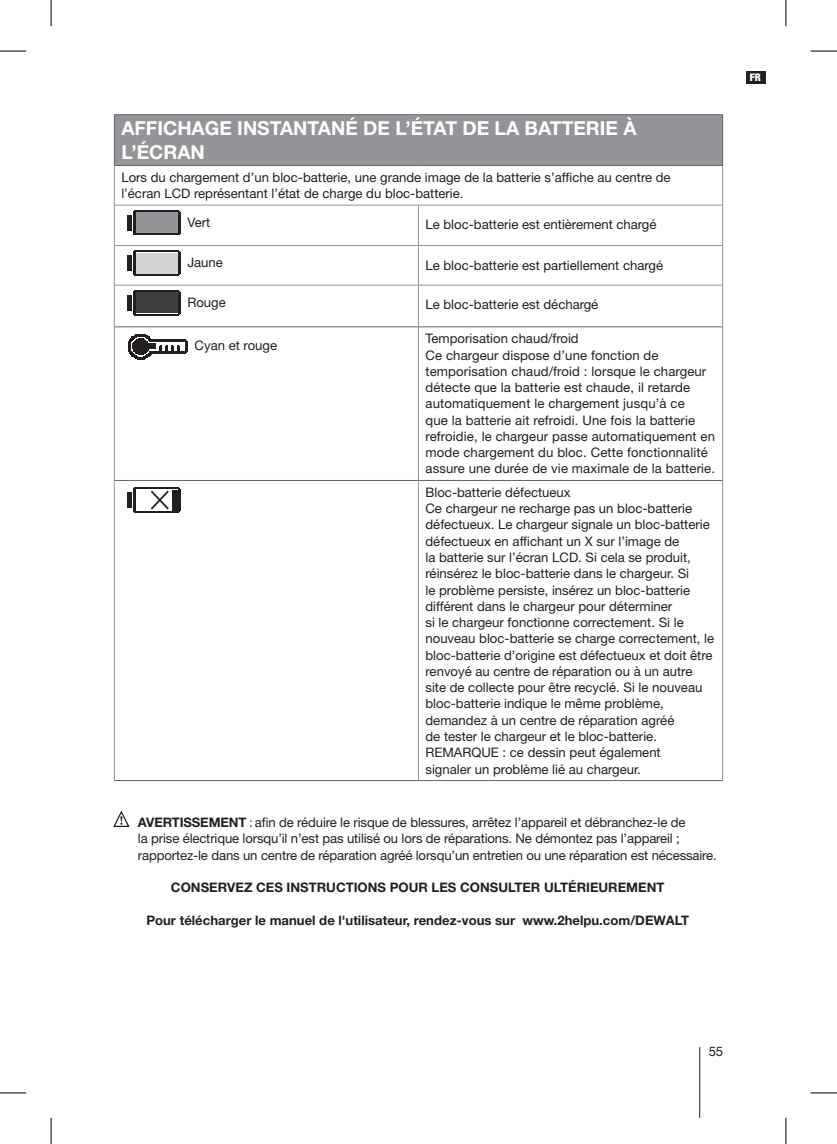
<style>
.page{position:relative;width:837px;height:1144px;background:#fff}
.page>*{position:absolute;margin:0;border:0;box-sizing:border-box;transform-origin:0 0}
.t1{font:700 19.25px/23.1px "Helvetica Neue LT Std";color:#fff}
.t2{font:13.12px/16.3px "Helvetica Neue LT Std";color:#231f20}
.t3{font:700 13.12px "Helvetica Neue LT Std";color:#231f20}
.t4{font:900 condensed 11.38px "Helvetica Neue LT Std";color:#fff}
.s1{font-weight:700}
.s2{font-stretch:condensed}
.s3{font-size:10.5px}
</style>
<div class="page">
<hr style="left:699px;top:1047px;width:1px;height:71px;background:#231f20">
<div style="left:746px;top:72px;width:19px;height:12px;background:#231f20"></div>
<svg style="left:113px;top:810px;width:17px;height:17px"></svg>
<div style="left:114px;top:115px;width:608px;height:50px;background:#939598"></div>
<hr style="left:114px;top:166px;width:1px;height:39px;background:#939598">
<hr style="left:722px;top:166px;width:1px;height:39px;background:#939598">
<hr style="left:114px;top:205px;width:304px;height:1px;background:#939598">
<hr style="left:114px;top:205px;width:1px;height:40px;background:#939598">
<hr style="left:418px;top:205px;width:304px;height:1px;background:#939598">
<hr style="left:418px;top:205px;width:1px;height:40px;background:#939598">
<hr style="left:722px;top:205px;width:1px;height:40px;background:#939598">
<hr style="left:114px;top:245px;width:304px;height:1px;background:#939598">
<hr style="left:114px;top:246px;width:1px;height:39px;background:#939598">
<hr style="left:418px;top:245px;width:304px;height:1px;background:#939598">
<hr style="left:418px;top:246px;width:1px;height:39px;background:#939598">
<hr style="left:722px;top:246px;width:1px;height:39px;background:#939598">
<hr style="left:114px;top:285px;width:304px;height:1px;background:#939598">
<hr style="left:114px;top:285px;width:1px;height:42px;background:#939598">
<hr style="left:418px;top:285px;width:304px;height:1px;background:#939598">
<hr style="left:418px;top:285px;width:1px;height:42px;background:#939598">
<hr style="left:722px;top:285px;width:1px;height:42px;background:#939598">
<hr style="left:114px;top:327px;width:1px;height:153px;background:#939598">
<hr style="left:418px;top:327px;width:1px;height:153px;background:#939598">
<hr style="left:722px;top:327px;width:1px;height:153px;background:#939598">
<hr style="left:114px;top:480px;width:1px;height:300px;background:#939598">
<hr style="left:418px;top:481px;width:1px;height:299px;background:#939598">
<hr style="left:722px;top:480px;width:1px;height:300px;background:#939598">
<hr style="left:114px;top:115px;width:1px;height:50px;background:#656568">
<hr style="left:114px;top:114px;width:304px;height:1px;background:#656568">
<hr style="left:418px;top:114px;width:304px;height:1px;background:#656568">
<hr style="left:114px;top:327px;width:304px;height:1px;background:#656568">
<hr style="left:418px;top:327px;width:304px;height:1px;background:#656568">
<hr style="left:114px;top:480px;width:304px;height:1px;background:#656568">
<hr style="left:418px;top:480px;width:304px;height:1px;background:#656568">
<hr style="left:114px;top:780px;width:304px;height:1px;background:#656568">
<hr style="left:418px;top:780px;width:304px;height:1px;background:#656568">
<hr style="left:722px;top:115px;width:1px;height:50px;background:#656568">
<hr style="left:114px;top:165px;width:304px;height:1px;background:#656568">
<hr style="left:418px;top:165px;width:304px;height:1px;background:#656568">
<hr style="left:134px;top:210px;width:45px;height:2px;background:#231f20">
<hr style="left:128px;top:215px;width:4px;height:15px;background:#231f20">
<div style="left:136px;top:213px;width:41px;height:20px;background:#939598"></div>
<hr style="left:133px;top:212px;width:2px;height:22px;background:#231f20">
<hr style="left:178px;top:212px;width:3px;height:22px;background:#231f20">
<hr style="left:178px;top:211px;width:2px;height:23px;background:#231f20">
<hr style="left:134px;top:234px;width:45px;height:1px;background:#231f20">
<hr style="left:134px;top:250px;width:45px;height:2px;background:#231f20">
<hr style="left:128px;top:255px;width:4px;height:16px;background:#231f20">
<div style="left:136px;top:253px;width:41px;height:20px;background:#d1d2d4"></div>
<hr style="left:133px;top:252px;width:2px;height:22px;background:#231f20">
<hr style="left:178px;top:252px;width:3px;height:22px;background:#231f20">
<hr style="left:178px;top:251px;width:2px;height:24px;background:#231f20">
<hr style="left:134px;top:274px;width:45px;height:2px;background:#231f20">
<hr style="left:134px;top:290px;width:45px;height:2px;background:#231f20">
<hr style="left:128px;top:295px;width:4px;height:15px;background:#231f20">
<div style="left:136px;top:293px;width:41px;height:20px;background:#3e3e3f"></div>
<hr style="left:133px;top:292px;width:2px;height:22px;background:#231f20">
<hr style="left:178px;top:292px;width:3px;height:22px;background:#231f20">
<hr style="left:178px;top:291px;width:2px;height:23px;background:#231f20">
<hr style="left:134px;top:314px;width:45px;height:1px;background:#231f20">
<hr style="left:149px;top:339px;width:35px;height:2px;background:#231f20">
<div style="left:132px;top:343px;width:24px;height:6px;background:#231f20"></div>
<hr style="left:149px;top:352px;width:35px;height:2px;background:#231f20">
<svg style="left:159px;top:340px;width:29px;height:13px"></svg>
<svg style="left:128px;top:334px;width:24px;height:25px"></svg>
<svg style="left:150px;top:490px;width:19px;height:20px"></svg>
<hr style="left:134px;top:487px;width:45px;height:2px;background:#231f20">
<hr style="left:128px;top:492px;width:4px;height:16px;background:#231f20">
<div style="left:172px;top:490px;width:5px;height:20px;background:#231f20"></div>
<hr style="left:133px;top:489px;width:2px;height:22px;background:#231f20">
<hr style="left:178px;top:489px;width:3px;height:22px;background:#231f20">
<hr style="left:178px;top:488px;width:2px;height:24px;background:#231f20">
<hr style="left:134px;top:511px;width:45px;height:2px;background:#231f20">
<svg style="left:0;top:51px;width:26px;height:1px"></svg>
<svg style="left:810px;top:51px;width:26px;height:1px"></svg>
<svg style="left:0;top:1092px;width:26px;height:1px"></svg>
<svg style="left:810px;top:1092px;width:26px;height:1px"></svg>
<svg style="left:51px;top:0;width:1px;height:26px"></svg>
<svg style="left:51px;top:1118px;width:1px;height:26px"></svg>
<svg style="left:785px;top:0;width:1px;height:26px"></svg>
<svg style="left:785px;top:1118px;width:1px;height:26px"></svg>
<h1 class="t1" style="left:121px;top:117px;width:516px">AFFICHAGE INSTANTANÉ DE L’ÉTAT DE LA BATTERIE À<br>L’ÉCRAN</h1>
<p class="t2" style="left:121px;top:169px;width:550px">Lors du chargement d’un bloc-batterie, une grande image de la batterie s’affiche au centre de l’écran LCD représentant l’état de charge du bloc-batterie.</p>
<p class="t2" style="left:187px;top:214px;width:24px">Vert</p>
<p class="t2" style="left:425px;top:216px;width:232px">Le bloc-batterie est entièrement chargé</p>
<p class="t2" style="left:187px;top:254px;width:37px">Jaune</p>
<p class="t2" style="left:425px;top:257px;width:239px">Le bloc-batterie est partiellement chargé</p>
<p class="t2" style="left:187px;top:294px;width:40px">Rouge</p>
<p class="t2" style="left:425px;top:296px;width:174px">Le bloc-batterie est déchargé</p>
<p class="t2" style="left:194px;top:337px;width:84px">Cyan et rouge</p>
<p class="t2" style="left:425px;top:330px;width:291px">Temporisation chaud/froid<br>Ce chargeur dispose d’une fonction de temporisation chaud/froid : lorsque le chargeur détecte que la batterie est chaude, il retarde automatiquement le chargement jusqu’à ce<br>que la batterie ait refroidi. Une fois la batterie refroidie, le chargeur passe automatiquement en mode chargement du bloc. Cette fonctionnalité assure une durée de vie maximale de la batterie.</p>
<p class="t2" style="left:425px;top:484px;width:290px">Bloc-batterie défectueux<br>Ce chargeur ne recharge pas un bloc-batterie défectueux. Le chargeur signale un bloc-batterie défectueux en affichant un X sur l’image de<br>la batterie sur l’écran LCD. Si cela se produit, réinsérez le bloc-batterie dans le chargeur. Si<br>le problème persiste, insérez un bloc-batterie différent dans le chargeur pour déterminer<br>si le chargeur fonctionne correctement. Si le nouveau bloc-batterie se charge correctement, le bloc‑batterie d’origine est défectueux et doit être renvoyé au centre de réparation ou à un autre site de collecte pour être recyclé. Si le nouveau bloc-batterie indique le même problème, demandez à un centre de réparation agréé<br>de tester le chargeur et le bloc-batterie.<br>REMARQUE : ce dessin peut également<br>signaler un problème lié au chargeur.</p>
<p class="t2" style="left:138px;top:814px;width:580px"><span class="s1">AVERTISSEMENT</span> <span class="s2">:</span> afin de réduire le risque de blessures, arrêtez l’appareil et débranchez-le de<br>la prise électrique lorsqu’il n’est pas utilisé ou lors de réparations. Ne démontez pas l’appareil ; rapportez-le dans un centre de réparation agréé lorsqu’un entretien ou une réparation est nécessaire.</p>
<p class="t3" style="left:171px;top:879px;width:495px">CONSERVEZ CES INSTRUCTIONS POUR LES CONSULTER ULTÉRIEUREMENT</p>
<p class="t3" style="left:146px;top:912px;width:544px">Pour télécharger le manuel de l'utilisateur, rendez-vous sur www.2helpu.com/DEWALT</p>
<p class="t4" style="left:749px;top:71px;width:14px">EN<span class="s3">FR</span></p>
<p class="t2" style="left:708px;top:1043px;width:16px">55</p>
</div>
